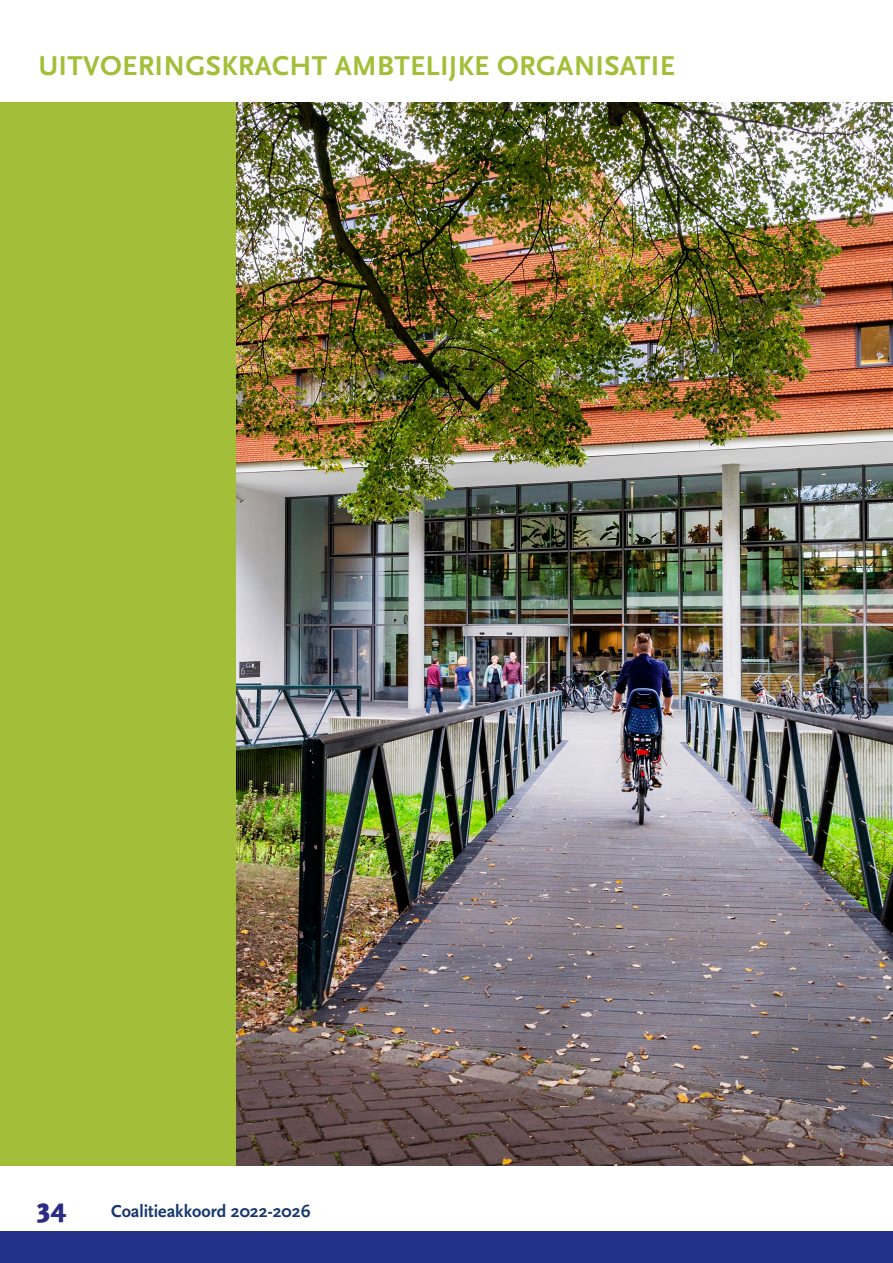
<style>
.page{position:relative;width:893px;height:1263px;background:#fff}
.page>*{position:absolute;margin:0;border:0;box-sizing:border-box;transform-origin:0 0}
.Kop_hoofdstuk{font:700 28.5px "Scala Sans Pro";letter-spacing:.01em;color:#a3bf39}
.t1{font:900 27px "Scala Sans Pro";color:#2a2d84}
.t2{font:700 18px "Scala Sans Pro";color:#17386e}
</style>
<div class="page">
<div style="left:0;top:1231px;width:893px;height:32px;background:#24318b"></div>
<img style="left:236px;top:102px;width:657px;height:1063px">
<div style="left:0;top:102px;width:236px;height:1063px;background:#a3bf39"></div>
<p class="Kop_hoofdstuk" style="left:38px;top:49px;width:638px">UITVOERINGSKRACHT AMBTELIJKE ORGANISATIE</p>
<p class="t1" style="left:37px;top:1192px;width:31px">34</p>
<p class="t2" style="left:111px;top:1200px;width:201px">Coalitieakkoord 2022-2026</p>
</div>
